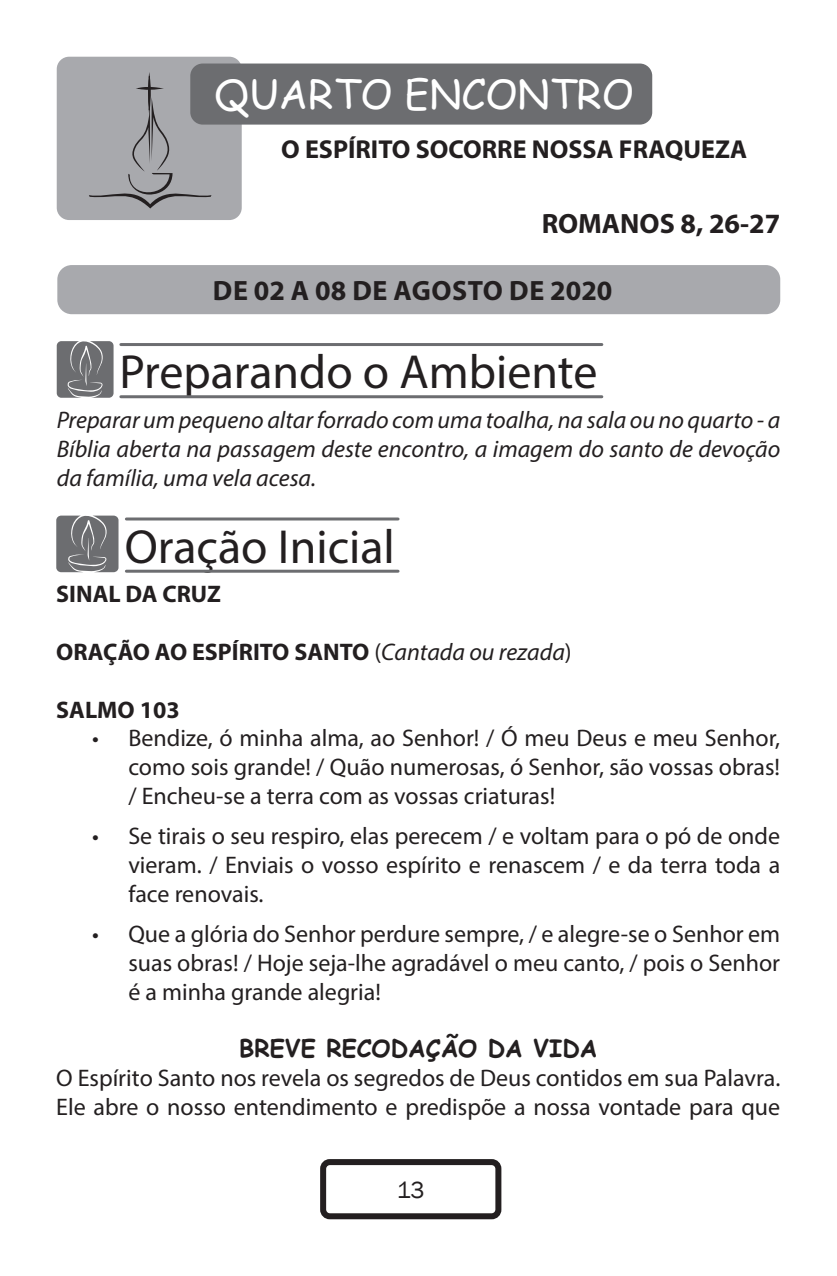
<style>
.page{position:relative;width:837px;height:1276px;background:#fff}
.page>*{position:absolute;margin:0;border:0;box-sizing:border-box;transform-origin:0 0}
.t1{font:48px "Myriad Pro";color:#231f20}
.t2{font:40px "Comic Sans MS";color:#fff}
.t3{font:700 28px "Myriad Pro";color:#231f20}
.t4{font:700 26px "Myriad Pro";color:#231f20}
.List_Paragraph{font:24px/28.8px "Myriad Pro";color:#231f20;text-align:justify}
.t5{font:italic 24px/28.8px "Myriad Pro";color:#231f20;text-align:justify}
.t6{font:700 24px "Myriad Pro";color:#231f20}
.t7{font:700 24px "Comic Sans MS";color:#231f20}
.t8{font:24px "Franklin Gothic";color:#231f20}
.s1{font-weight:400}
.s2{font-weight:400;font-style:italic}
</style>
<div class="page">
<div style="left:320px;top:1159px;width:181px;height:60px;border:6px solid #231f20;border-radius:7px"></div>
<hr style="left:121px;top:343px;width:480px;height:3px;background:#6c6d70">
<hr style="left:121px;top:395px;width:480px;height:3px;background:#6c6d70">
<svg style="left:57px;top:341px;width:56px;height:57px;background:#797a7c"></svg>
<div style="left:57px;top:57px;width:185px;height:163px;background:#a8a9ad;border-radius:12px"></div>
<svg style="left:89px;top:76px;width:122px;height:132px"></svg>
<div style="left:190px;top:64px;width:462px;height:61px;background:#6c6d70;border-radius:12px"></div>
<div style="left:57px;top:265px;width:723px;height:49px;background:#a8a9ad;border-radius:14px"></div>
<hr style="left:126px;top:517px;width:272px;height:3px;background:#6c6d70">
<hr style="left:126px;top:570px;width:272px;height:3px;background:#6c6d70">
<svg style="left:56px;top:515px;width:62px;height:57px;background:#7a7b7d"></svg>
<p class="t2" style="left:214px;top:64px;width:421px">QUARTO ENCONTRO</p>
<p class="t4" style="left:281px;top:132px;width:467px">O ESPÍRITO SOCORRE NOSSA FRAQUEZA</p>
<p class="t3" style="left:541px;top:205px;width:240px">ROMANOS 8, 26-27</p>
<p class="t3" style="left:213px;top:272px;width:401px">DE 02 A 08 DE AGOSTO DE 2020</p>
<p class="t1" style="left:119px;top:343px;width:479px">Preparando o Ambiente</p>
<p class="t5" style="left:57px;top:405px;width:724px">Preparar um pequeno altar forrado com uma toalha, na sala ou no quarto - a Bíblia aberta na passagem deste encontro, a imagem do santo de devoção da família, uma vela acesa.</p>
<p class="t1" style="left:125px;top:517px;width:271px">Oração Inicial</p>
<p class="t6" style="left:56px;top:578px;width:166px">SINAL DA CRUZ</p>
<p class="t6" style="left:56px;top:636px;width:517px">ORAÇÃO AO ESPÍRITO SANTO <span class="s1">(</span><span class="s2">Cantada ou rezada</span><span class="s1">)</span></p>
<p class="t6" style="left:56px;top:694px;width:125px">SALMO 103</p>
<p class="List_Paragraph" style="left:128px;top:723px;width:653px;text-indent:-36px">• Bendize, ó minha alma, ao Senhor! / Ó meu Deus e meu Senhor, como sois grande! / Quão numerosas, ó Senhor, são vossas obras! / Encheu-se a terra com as vossas criaturas!</p>
<p class="List_Paragraph" style="left:128px;top:821px;width:653px;text-indent:-36px">• Se tirais o seu respiro, elas perecem / e voltam para o pó de onde vieram. / Enviais o vosso espírito e renascem / e da terra toda a face renovais.</p>
<p class="List_Paragraph" style="left:128px;top:919px;width:653px;text-indent:-36px">• Que a glória do Senhor perdure sempre, / e alegre-se o Senhor em suas obras! / Hoje seja-lhe agradável o meu canto, / pois o Senhor é a minha grande alegria!</p>
<p class="t7" style="left:239px;top:1030px;width:359px">BREVE RECODAÇÃO DA VIDA</p>
<p class="List_Paragraph" style="left:56px;top:1063px;width:725px">O Espírito Santo nos revela os segredos de Deus contidos em sua Palavra.<br>Ele abre o nosso entendimento e predispõe a nossa vontade para que</p>
<p class="t8" style="left:396px;top:1174px;width:29px">13</p>
</div>
